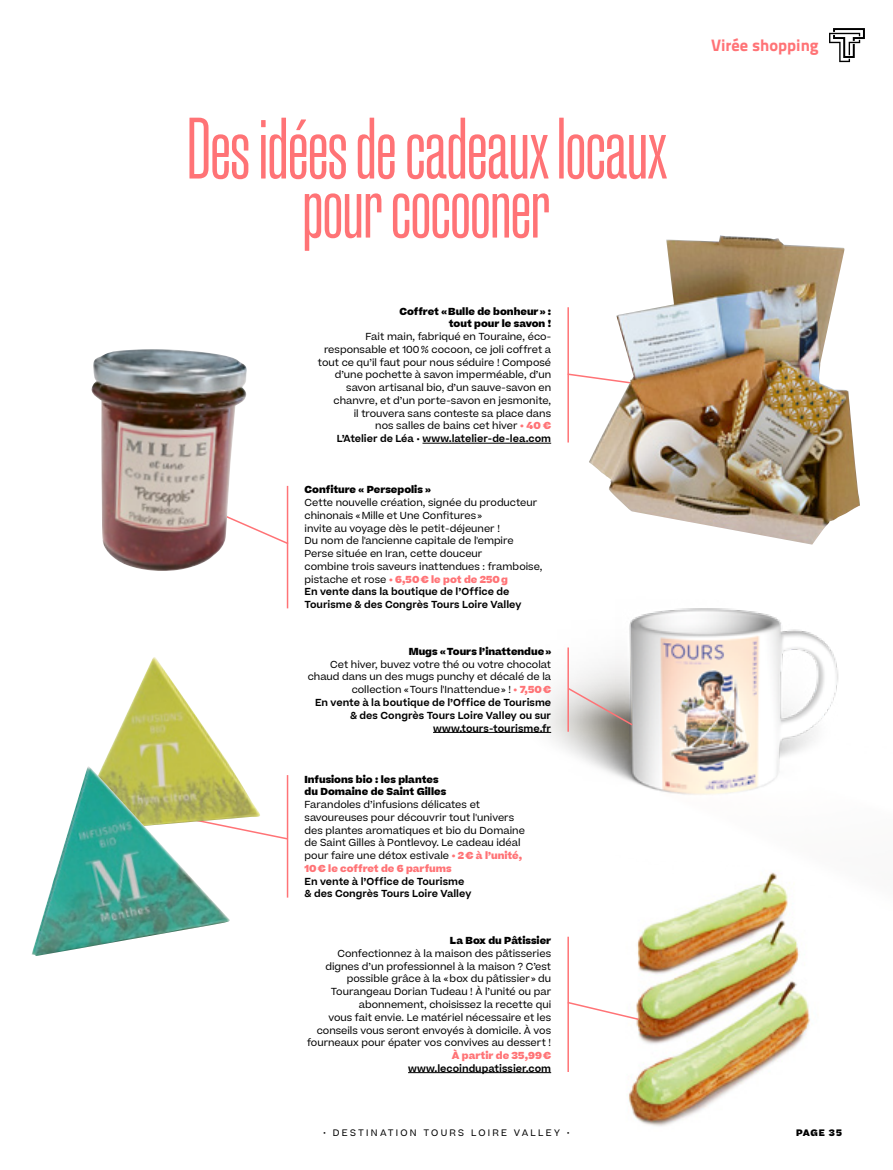
<style>
.page{position:relative;width:893px;height:1170px;background:#fff}
.page>*{position:absolute;margin:0;border:0;box-sizing:border-box;transform-origin:0 0}
.t1{font:300 condensed 86.55px "Fixture";letter-spacing:-.035em;color:#ff7376}
.t2{font:16.5px "Titillium Text 22 L 999 wt";color:#ff7376}
.t3{font:9.75px/12.8px "Beatrice";color:#000;text-align:right}
.t4{font:800 9.75px/12.8px "Beatrice";color:#000;text-align:right}
.t5{font:600 9.75px/12.8px "Beatrice";color:#000}
.t6{font:800 9.75px "Beatrice";color:#ff7376}
.t7{font:9px "Beatrice";letter-spacing:.25em;color:#000}
.t8{font:800 9px "Beatrice";letter-spacing:.08em;color:#000}
.s1{font-weight:800;color:#ff7376}
.s2{font-weight:600}
</style>
<div class="page">
<svg style="left:829px;top:28px;width:36px;height:34px"></svg>
<img style="left:433px;top:544px;width:406px;height:251px">
<img style="left:629px;top:872px;width:181px;height:254px">
<svg style="left:566px;top:686px;width:68px;height:40px;background:#c6bfbb"></svg>
<svg style="left:569px;top:373px;width:20px;height:5px"></svg>
<svg style="left:247px;top:505px;width:42px;height:40px"></svg>
<svg style="left:255px;top:817px;width:34px;height:23px"></svg>
<img style="left:102px;top:657px;width:160px;height:176px">
<img style="left:32px;top:766px;width:199px;height:190px">
<img style="left:589px;top:235px;width:271px;height:309px">
<img style="left:91px;top:349px;width:156px;height:222px">
<svg style="left:569px;top:1000px;width:71px;height:21px"></svg>
<hr style="left:567px;top:307px;width:2px;height:135px;background:#ff7376">
<hr style="left:422px;top:443px;width:129px;height:1px;background:#000">
<hr style="left:287px;top:486px;width:1px;height:122px;background:#ff7376">
<hr style="left:567px;top:647px;width:2px;height:84px;background:#ff7376">
<hr style="left:433px;top:732px;width:118px;height:1px;background:#000">
<hr style="left:287px;top:775px;width:1px;height:122px;background:#ff7376">
<hr style="left:567px;top:936px;width:2px;height:135px;background:#ff7376">
<hr style="left:408px;top:1072px;width:143px;height:1px;background:#000">
<h1 class="t1" style="left:184px;top:96px;width:484px">Des idées de cadeaux locaux</h1>
<h1 class="t1" style="left:301px;top:155px;width:252px">pour cocooner</h1>
<p class="t4" style="left:399px;top:305px;width:153px">Coffret «Bulle de bonheur» : tout pour le savon !</p>
<p class="t3" style="left:318px;top:330px;width:235px">Fait main, fabriqué en Touraine, éco&shy;responsable et 100% cocoon, ce joli coffret a tout ce qu’il faut pour nous séduire ! Composé d’une pochette à savon imperméable, d’un savon artisanal bio, d’un sauve-savon en chanvre, et d’un porte-savon en jesmonite,<br>il trouvera sans conteste sa place dans<br>nos salles de bains cet hiver <span class="s1">• 40 €<br></span><span class="s2">L’Atelier de Léa • www.latelier-de-lea.com</span></p>
<p class="t4" style="left:305px;top:483px;width:128px">Confiture « Persepolis »</p>
<p class="t3" style="left:305px;top:496px;width:239px;text-align:left">Cette nouvelle création, signée du producteur chinonais «Mille et Une Confitures»<br>invite au voyage dès le petit-déjeuner !<br>Du nom de l'ancienne capitale de l'empire Perse située en Iran, cette douceur<br>combine trois saveurs inattendues : framboise, pistache et rose <span class="s1">• 6,50€ le pot de 250g<br></span><span class="s2">En vente dans la boutique de l’Office de Tourisme &amp; des Congrès Tours Loire Valley</span></p>
<p class="t4" style="left:409px;top:645px;width:144px">Mugs «Tours l’inattendue»</p>
<p class="t3" style="left:308px;top:657px;width:245px">Cet hiver, buvez votre thé ou votre chocolat chaud dans un des mugs punchy et décalé de la collection «Tours l'Inattendue» ! <span class="s1">• 7,50€<br></span><span class="s2">En vente à la boutique de l’Office de Tourisme &amp; des Congrès Tours Loire Valley ou sur www.tours-tourisme.fr</span></p>
<p class="t4" style="left:305px;top:772px;width:143px;text-align:left">Infusions bio : les plantes du Domaine de Saint Gilles</p>
<p class="t3" style="left:305px;top:798px;width:222px;text-align:left">Farandoles d’infusions délicates et savoureuses pour découvrir tout l'univers des plantes aromatiques et bio du Domaine de Saint Gilles à Pontlevoy. Le cadeau idéal pour faire une détox estivale <span class="s1">• 2€ à l’unité, 10€ le coffret de 6 parfums</span></p>
<p class="t5" style="left:305px;top:874px;width:168px">En vente à l’Office de Tourisme &amp; des Congrès Tours Loire Valley</p>
<p class="t4" style="left:450px;top:934px;width:103px">La Box du Pâtissier</p>
<p class="t3" style="left:307px;top:946px;width:246px">Confectionnez à la maison des pâtisseries dignes d’un professionnel à la maison ? C’est possible grâce à la «box du pâtissier » du Tourangeau Dorian Tudeau ! À l’unité ou par abonnement, choisissez la recette qui<br>vous fait envie. Le matériel nécessaire et les conseils vous seront envoyés à domicile. À vos fourneaux pour épater vos convives au dessert !</p>
<p class="t6" style="left:452px;top:1048px;width:101px">À partir de 35,99€</p>
<p class="t5" style="left:408px;top:1061px;width:145px">www.lecoindupatissier.com</p>
<h2 class="t2" style="left:711px;top:32px;width:109px">Virée shopping</h2>
<p class="t7" style="left:323px;top:1126px;width:248px">• DESTINATION TOURS LOIRE VALLEY •</p>
<p class="t8" style="left:796px;top:1126px;width:47px">PAGE 35</p>
</div>
